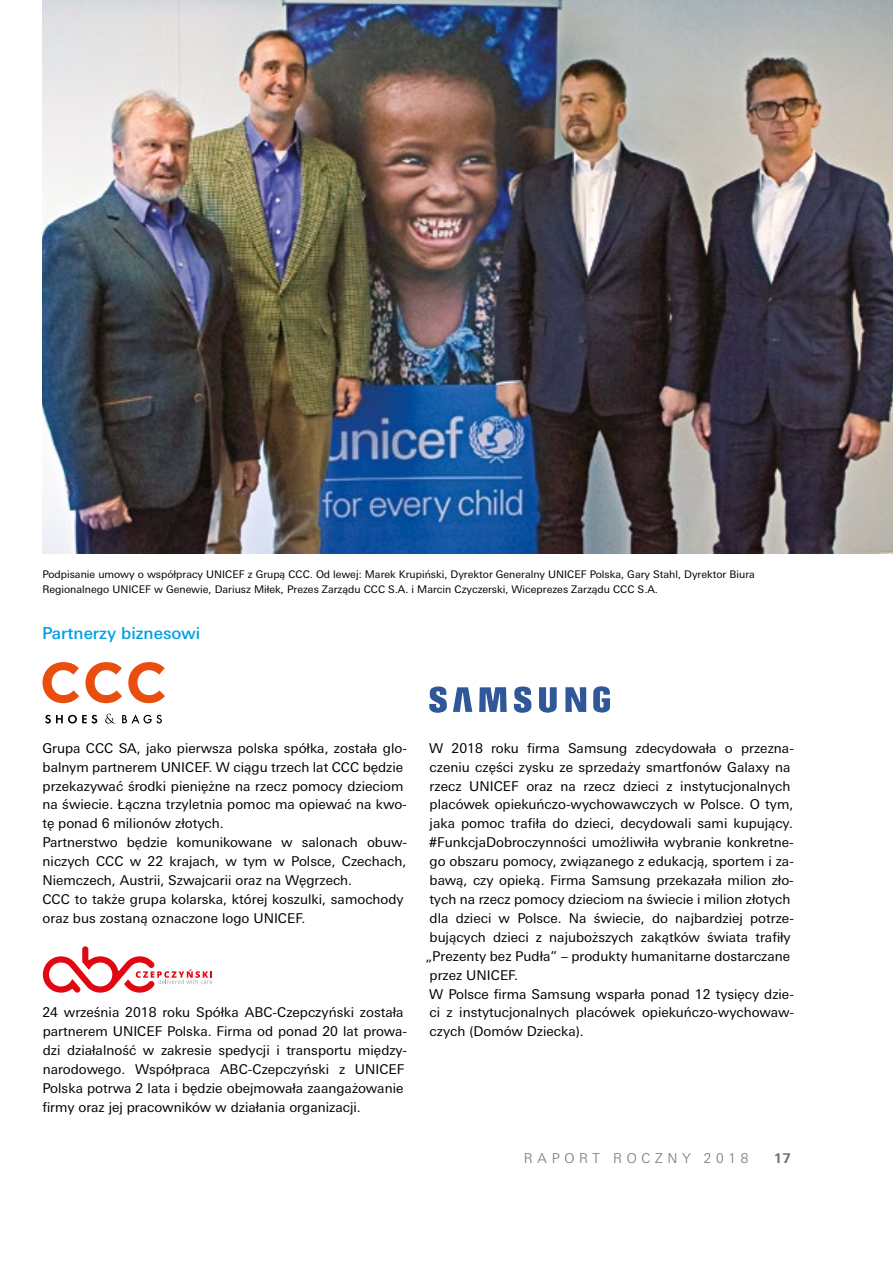
<style>
.page{position:relative;width:893px;height:1263px;background:#fff}
.page>*{position:absolute;margin:0;border:0;box-sizing:border-box;transform-origin:0 0}
.t1{font:500 16.5px "Univers Next Pro";color:#009fe3}
.t2{font:13.5px/18.9px "Univers Next Pro";color:#000}
.t3{font:300 13.5px "Univers Next Pro";letter-spacing:.35em;color:#706f6f}
.t4{font:700 13.5px "Univers Next Pro";color:#706f6f}
.t5{font:10.5px/14.7px "Univers Next Pro";color:#000}
</style>
<div class="page">
<img style="left:42px;top:0;width:851px;height:554px">
<svg style="left:43px;top:946px;width:169px;height:47px"></svg>
<svg style="left:514px;top:686px;width:18px;height:27px"></svg>
<svg style="left:479px;top:687px;width:28px;height:25px"></svg>
<svg style="left:453px;top:687px;width:19px;height:25px"></svg>
<svg style="left:593px;top:686px;width:17px;height:27px"></svg>
<svg style="left:565px;top:687px;width:21px;height:25px"></svg>
<svg style="left:539px;top:687px;width:18px;height:26px"></svg>
<svg style="left:429px;top:686px;width:18px;height:27px"></svg>
<svg style="left:43px;top:662px;width:36px;height:41px"></svg>
<svg style="left:85px;top:662px;width:37px;height:41px"></svg>
<svg style="left:128px;top:662px;width:37px;height:41px"></svg>
<svg style="left:45px;top:714px;width:117px;height:9px"></svg>
<p class="t5" style="left:42px;top:567px;width:714px">Podpisanie umowy o współpracy UNICEF z Grupą CCC. Od lewej: Marek Krupiński, Dyrektor Generalny UNICEF Polska, Gary Stahl, Dyrektor Biura<br>Regionalnego UNICEF w Genewie, Dariusz Miłek, Prezes Zarządu CCC S.A. i Marcin Czyczerski, Wiceprezes Zarządu CCC S.A.</p>
<p class="t1" style="left:42px;top:624px;width:160px">Partnerzy biznesowi</p>
<p class="t2" style="left:42px;top:738px;width:366px">Grupa CCC SA, jako pierwsza polska spółka, została glo&shy;balnym partnerem UNICEF. W ciągu trzech lat CCC będzie przekazywać środki pieniężne na rzecz pomocy dzieciom na świecie. Łączna trzyletnia pomoc ma opiewać na kwo&shy;tę ponad 6 milionów złotych.<br>Partnerstwo będzie komunikowane w salonach obuw&shy;niczych CCC w 22 krajach, w tym w Polsce, Czechach, Niemczech, Austrii, Szwajcarii oraz na Węgrzech.<br>CCC to także grupa kolarska, której koszulki, samochody oraz bus zostaną oznaczone logo UNICEF.</p>
<p class="t2" style="left:42px;top:1003px;width:366px">24 września 2018 roku Spółka ABC-Czepczyński została partnerem UNICEF Polska. Firma od ponad 20 lat prowa&shy;dzi działalność w zakresie spedycji i transportu między&shy;narodowego. Współpraca ABC-Czepczyński z UNICEF Polska potrwa 2 lata i będzie obejmowała zaangażowanie firmy oraz jej pracowników w działania organizacji.</p>
<p class="t2" style="left:429px;top:738px;width:366px">W 2018 roku firma Samsung zdecydowała o przezna-</p>
<p class="t2" style="left:430px;top:757px;width:362px">czeniu części zysku ze sprzedaży smartfonów Galaxy na</p>
<p class="t2" style="left:430px;top:776px;width:362px">rzecz UNICEF oraz na rzecz dzieci z instytucjonalnych</p>
<p class="t2" style="left:430px;top:795px;width:365px">placówek opiekuńczo-wychowawczych w Polsce. O tym,</p>
<p class="t2" style="left:430px;top:814px;width:365px">jaka pomoc trafiła do dzieci, decydowali sami kupujący.</p>
<p class="t2" style="left:429px;top:833px;width:366px">#FunkcjaDobroczynności umożliwiła wybranie konkretne-</p>
<p class="t2" style="left:430px;top:852px;width:366px">go obszaru pomocy, związanego z edukacją, sportem i za-</p>
<p class="t2" style="left:430px;top:871px;width:366px">bawą, czy opieką. Firma Samsung przekazała milion zło-</p>
<p class="t2" style="left:429px;top:890px;width:363px">tych na rzecz pomocy dzieciom na świecie i milion złotych</p>
<p class="t2" style="left:430px;top:909px;width:366px">dla dzieci w Polsce. Na świecie, do najbardziej potrze-</p>
<p class="t2" style="left:430px;top:927px;width:363px">bujących dzieci z najuboższych zakątków świata trafiły</p>
<p class="t2" style="left:425px;top:946px;width:366px">„Prezenty bez Pudła” – produkty humanitarne dostarczane</p>
<p class="t2" style="left:430px;top:965px;width:90px">przez UNICEF.</p>
<p class="t2" style="left:429px;top:984px;width:366px">W Polsce firma Samsung wsparła ponad 12 tysięcy dzie-</p>
<p class="t2" style="left:430px;top:1003px;width:366px">ci z instytucjonalnych placówek opiekuńczo-wychowaw-</p>
<p class="t2" style="left:430px;top:1022px;width:156px">czych (Domów Dziecka).</p>
<p class="t3" style="left:524px;top:1150px;width:226px">RAPORT ROCZNY 2018</p>
<p class="t4" style="left:774px;top:1150px;width:18px">17</p>
</div>
